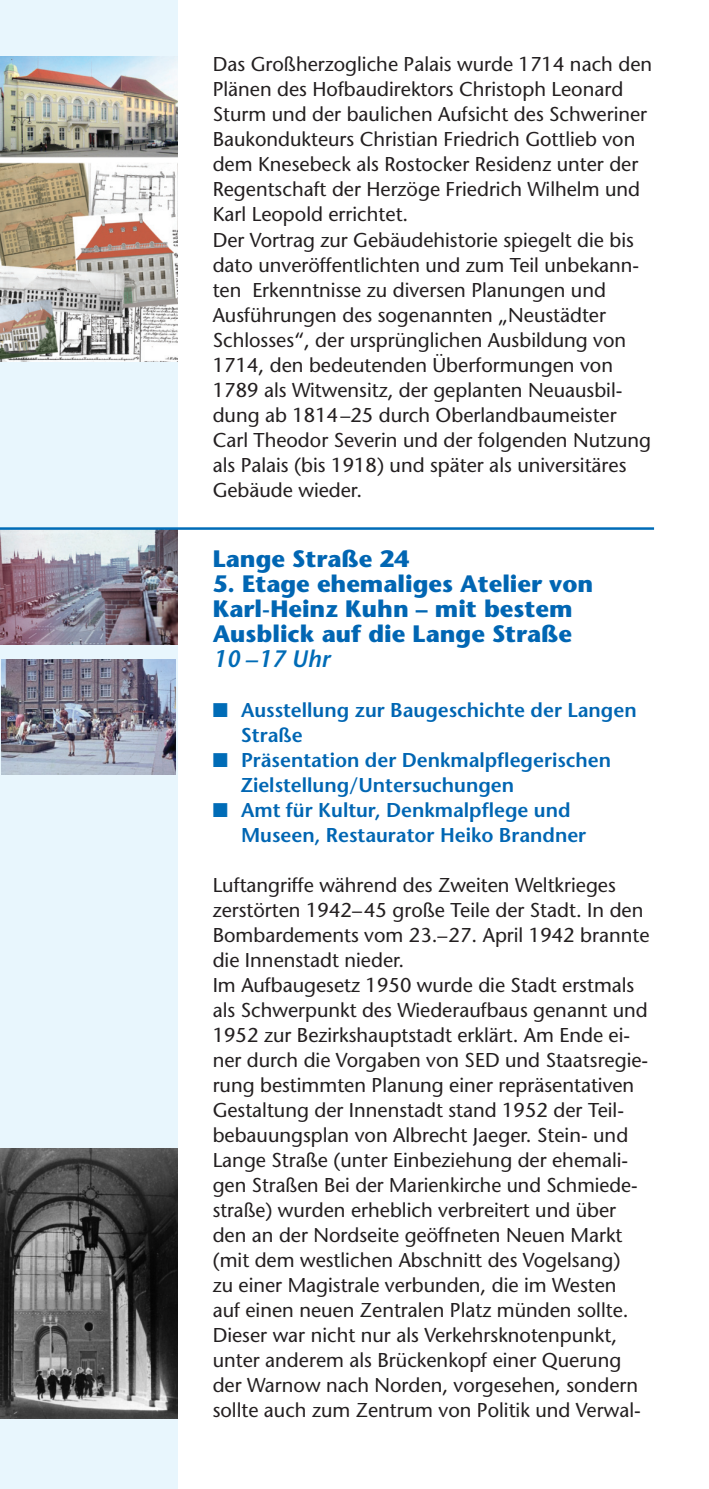
<style>
.page{position:relative;width:709px;height:1489px;background:#fff}
.page>*{position:absolute;margin:0;border:0;box-sizing:border-box;transform-origin:0 0}
.t1{font:700 23.75px/25px "Stone Sans";color:#0166b3}
.t2{font:italic 600 23.75px "Stone Sans";color:#006cb7}
.t3{font:20px/25px "Stone Sans";color:#231f20}
.t4{font:600 20px/25px "Stone Sans";color:#0166b3}
.s1{color:#006cb7}
</style>
<div class="page">
<div style="left:0;top:0;width:177px;height:1488px;background:#e8f6fd"></div>
<hr style="left:0;top:0;width:1px;height:455px;background:#fef8eb">
<img style="left:0;top:530px;width:177px;height:114px">
<img style="left:2px;top:659px;width:173px;height:115px">
<hr style="left:0;top:527px;width:654px;height:3px;background:#006cb7">
<img style="left:0;top:57px;width:177px;height:304px">
<img style="left:0;top:1148px;width:177px;height:269px">
<p class="t3" style="left:213px;top:54px;width:441px">Das Großherzogliche Palais wurde 1714 nach den Plänen des Hofbaudirektors Christoph Leonard Sturm und der baulichen Aufsicht des Schweriner Baukondukteurs Christian Friedrich Gottlieb von dem Knesebeck als Rostocker Residenz unter der Regentschaft der Herzöge Friedrich Wilhelm und Karl Leopold errichtet.<br>Der Vortrag zur Gebäudehistorie spiegelt die bis dato unveröffentlichten und zum Teil unbekann&shy;ten Erkenntnisse zu diversen Planungen und Ausführungen des sogenannten „Neustädter Schlosses“, der ursprünglichen Ausbildung von 1714, den bedeutenden Überformungen von 1789 als Witwensitz, der geplanten Neuausbil&shy;dung ab 1814–25 durch Oberlandbaumeister Carl Theodor Severin und der folgenden Nutzung als Palais (bis 1918) und später als universitäres Gebäude wieder.</p>
<p class="t1" style="left:213px;top:548px;width:198px">Lange Straße 24</p>
<p class="t1" style="left:213px;top:573px;width:382px">5. Etage ehemaliges Atelier von<br>Karl-Heinz Kuhn – mit bestem<br>Ausblick auf die Lange Straße</p>
<p class="t2" style="left:213px;top:649px;width:119px">10 –17 Uhr</p>
<p class="t4" style="left:241px;top:699px;width:397px;text-indent:-28px"><span class="s1">■</span> Ausstellung zur Baugeschichte der Langen<br>Straße</p>
<p class="t4" style="left:241px;top:749px;width:372px;text-indent:-28px"><span class="s1">■</span> Präsentation der Denkmalpflegerischen<br>Zielstellung/Untersuchungen</p>
<p class="t4" style="left:241px;top:799px;width:347px;text-indent:-28px"><span class="s1">■</span> Amt für Kultur, Denkmalpflege und<br>Museen, Restaurator Heiko Brandner</p>
<p class="t3" style="left:213px;top:874px;width:438px">Luftangriffe während des Zweiten Weltkrieges zerstörten 1942–45 große Teile der Stadt. In den Bombardements vom 23.–27. April 1942 brannte die Innenstadt nieder.<br>Im Aufbaugesetz 1950 wurde die Stadt erstmals als Schwerpunkt des Wiederaufbaus genannt und 1952 zur Bezirkshauptstadt erklärt. Am Ende ei&shy;ner durch die Vorgaben von SED und Staatsregie&shy;rung bestimmten Planung einer repräsentativen Gestaltung der Innenstadt stand 1952 der Teil - bebauungsplan von Albrecht Jaeger. Stein- und Lange Straße (unter Einbeziehung der ehemali&shy;gen Straßen Bei der Marienkirche und Schmiede&shy;straße) wurden erheblich verbreitert und über den an der Nordseite geöffneten Neuen Markt (mit dem westlichen Abschnitt des Vogelsang)<br>zu einer Magistrale verbunden, die im Wes ten<br>auf einen neuen Zentralen Platz münden sollte.<br>Dieser war nicht nur als Verkehrsknotenpunkt, unter anderem als Brückenkopf einer Querung der Warnow nach Norden, vorgesehen, sondern sollte auch zum Zentrum von Politik und Verwal-</p>
</div>
